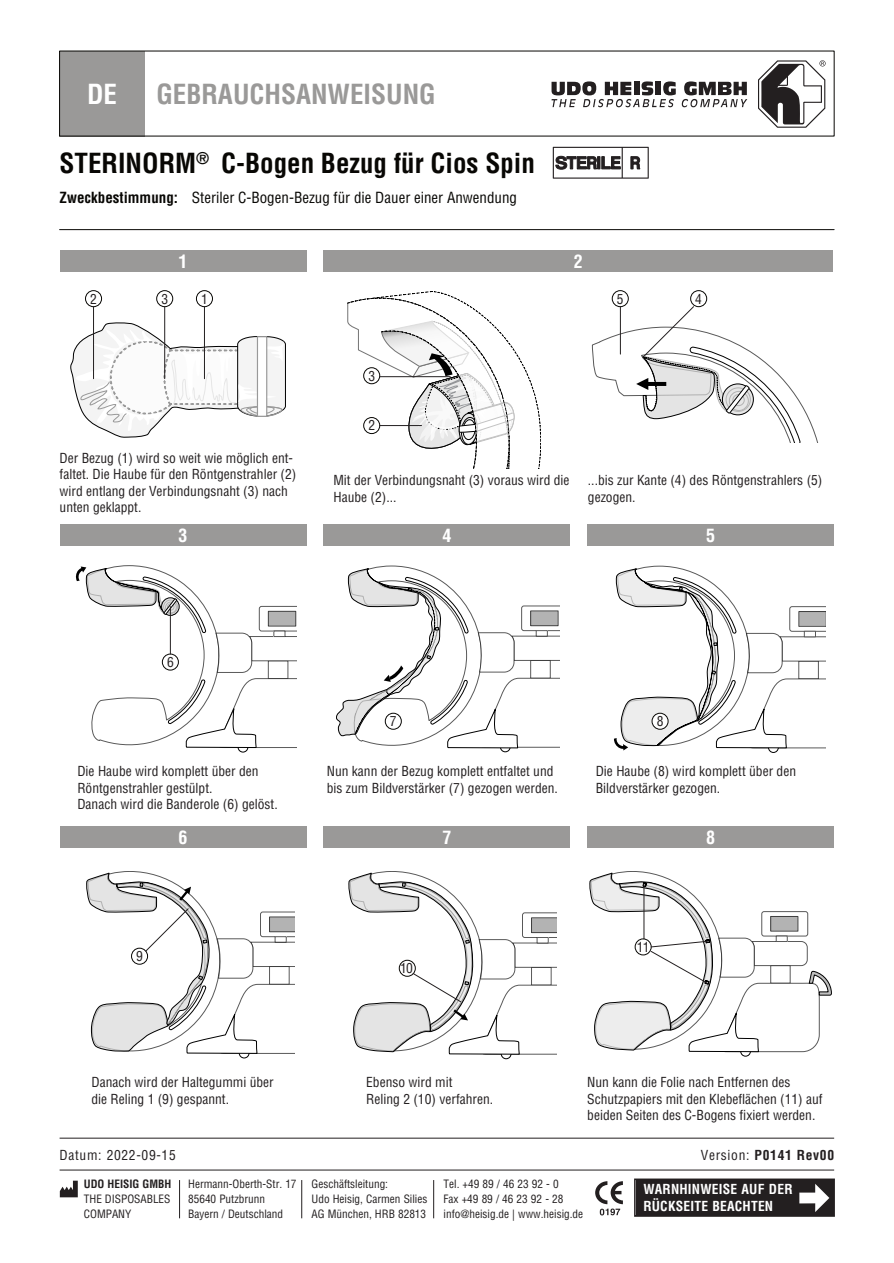
<style>
.page{position:relative;width:894px;height:1263px;background:#fff}
.page>*{position:absolute;margin:0;border:0;box-sizing:border-box;transform-origin:0 0}
.t1{font:700 condensed 27px "Helvetica";color:#080704}
.t2{font:700 condensed 27px "Helvetica";color:#9a9998}
.t3{font:700 condensed 27px "Helvetica";color:#fff}
.t4{font:700 condensed 18px "Helvetica";color:#fff}
.t5{font:condensed 15px "Helvetica";color:#080704}
.t6{font:condensed 13.5px/16.5px "Helvetica";color:#231f20}
.t7{font:700 condensed 13.5px/16.5px "Helvetica";letter-spacing:.015em;color:#fff}
.t8{font:700 condensed 13.5px "Helvetica";letter-spacing:.05em;color:#231f20}
.t9{font:condensed 13.5px "Helvetica";letter-spacing:.05em;color:#231f20}
.t10{font:condensed 11.25px/15px "Helvetica";color:#231f20}
.t11{font:700 condensed 11.25px "Helvetica";color:#231f20}
.s1{font-weight:700}
.s2{font-weight:400}
</style>
<div class="page">
<svg style="left:347px;top:291px;width:193px;height:177px"></svg>
<div style="left:238px;top:742px;width:10px;height:10px;background:#fff;border:1px solid #000;border-radius:50%"></div>
<svg style="left:76px;top:565px;width:220px;height:183px"></svg>
<svg style="left:500px;top:742px;width:10px;height:10px"></svg>
<svg style="left:336px;top:566px;width:223px;height:182px"></svg>
<svg style="left:614px;top:566px;width:211px;height:187px"></svg>
<div style="left:239px;top:1048px;width:10px;height:10px;background:#fff;border:1px solid #000;border-radius:50%"></div>
<div style="left:500px;top:1049px;width:11px;height:10px;background:#fff;border:1px solid #000;border-radius:50%"></div>
<svg style="left:740px;top:1046px;width:10px;height:10px"></svg>
<svg style="left:70px;top:323px;width:216px;height:115px"></svg>
<div style="left:257px;top:336px;width:10px;height:81px;background:#fff;border:1px solid #999"></div>
<div style="left:60px;top:51px;width:85px;height:85px;background:#9a9998"></div>
<hr style="left:60px;top:229px;width:773px;height:1px;background:#080704">
<svg style="left:551px;top:81px;width:124px;height:26px"></svg>
<svg style="left:681px;top:81px;width:66px;height:26px"></svg>
<svg style="left:758px;top:60px;width:67px;height:68px"></svg>
<svg style="left:552px;top:147px;width:96px;height:32px"></svg>
<div style="left:635px;top:1180px;width:198px;height:35px;background:#231f20"></div>
<div style="left:634px;top:1178px;width:200px;height:39px;border:2px solid #231f20"></div>
<svg style="left:595px;top:1181px;width:27px;height:34px"></svg>
<div style="left:60px;top:1180px;width:18px;height:19px;background:#b3b1b2"></div>
<svg style="left:60px;top:1181px;width:18px;height:16px"></svg>
<hr style="left:179px;top:1180px;width:1px;height:38px;background:#231f20">
<hr style="left:301px;top:1180px;width:1px;height:38px;background:#231f20">
<hr style="left:433px;top:1180px;width:1px;height:38px;background:#231f20">
<svg style="left:799px;top:1184px;width:30px;height:28px"></svg>
<hr style="left:60px;top:1170px;width:773px;height:1px;background:#231f20">
<hr style="left:60px;top:1138px;width:773px;height:1px;background:#231f20">
<div style="left:611px;top:290px;width:17px;height:17px;border:1px solid #080704;border-radius:50%"></div>
<div style="left:162px;top:654px;width:17px;height:16px;border:1px solid #080704;border-radius:50%"></div>
<div style="left:385px;top:713px;width:16px;height:17px;border:1px solid #080704;border-radius:50%"></div>
<div style="left:651px;top:713px;width:17px;height:17px;background:#fff;border:1px solid #080704;border-radius:50%"></div>
<div style="left:690px;top:290px;width:16px;height:17px;border:1px solid #080704;border-radius:50%"></div>
<div style="left:196px;top:290px;width:17px;height:17px;border:1px solid #080704;border-radius:50%"></div>
<div style="left:156px;top:290px;width:17px;height:17px;border:1px solid #080704;border-radius:50%"></div>
<div style="left:363px;top:367px;width:17px;height:17px;border:1px solid #080704;border-radius:50%"></div>
<div style="left:85px;top:290px;width:17px;height:17px;border:1px solid #080704;border-radius:50%"></div>
<div style="left:363px;top:417px;width:17px;height:17px;border:1px solid #080704;border-radius:50%"></div>
<hr style="left:379px;top:376px;width:71px;height:1px;background:#231f20">
<hr style="left:379px;top:425px;width:42px;height:1px;background:#231f20">
<hr style="left:204px;top:307px;width:1px;height:72px;background:#231f20">
<hr style="left:164px;top:307px;width:1px;height:72px;background:#231f20">
<hr style="left:93px;top:307px;width:1px;height:72px;background:#231f20">
<div style="left:60px;top:251px;width:246px;height:21px;background:#9a9998"></div>
<div style="left:323px;top:251px;width:510px;height:21px;background:#9a9998"></div>
<div style="left:60px;top:827px;width:246px;height:21px;background:#9a9998"></div>
<div style="left:587px;top:827px;width:246px;height:21px;background:#9a9998"></div>
<div style="left:323px;top:827px;width:247px;height:21px;background:#9a9998"></div>
<div style="left:60px;top:524px;width:246px;height:21px;background:#9a9998"></div>
<div style="left:587px;top:524px;width:246px;height:21px;background:#9a9998"></div>
<div style="left:323px;top:524px;width:247px;height:21px;background:#9a9998"></div>
<hr style="left:170px;top:607px;width:1px;height:47px;background:#231f20">
<svg style="left:591px;top:306px;width:227px;height:136px"></svg>
<svg style="left:86px;top:871px;width:208px;height:183px"></svg>
<svg style="left:348px;top:871px;width:208px;height:184px"></svg>
<svg style="left:589px;top:871px;width:242px;height:181px"></svg>
<h1 class="t3" style="left:87px;top:84px;width:31px">DE</h1>
<h1 class="t2" style="left:156px;top:84px;width:281px">GEBRAUCHSANWEISUNG</h1>
<h1 class="t1" style="left:60px;top:152px;width:476px">STERINORM<sup>®</sup> C-Bogen Bezug für Cios Spin</h1>
<p class="t5" style="left:60px;top:192px;width:459px"><span class="s1">Zweckbestimmung:</span> Steriler C-Bogen-Bezug für die Dauer einer Anwendung</p>
<p class="t6" style="left:90px;top:291px;width:8px">2</p>
<h2 class="t4" style="left:178px;top:255px;width:10px">1</h2>
<h2 class="t4" style="left:573px;top:255px;width:10px">2</h2>
<p class="t6" style="left:161px;top:291px;width:8px">3</p>
<p class="t6" style="left:201px;top:291px;width:8px">1</p>
<p class="t6" style="left:695px;top:291px;width:8px">4</p>
<p class="t6" style="left:616px;top:291px;width:8px">5</p>
<p class="t6" style="left:368px;top:369px;width:8px">3</p>
<p class="t6" style="left:368px;top:418px;width:8px">2</p>
<p class="t6" style="left:60px;top:450px;width:238px">Der Bezug (1) wird so weit wie möglich ent&shy;faltet. Die Haube für den Röntgenstrahler (2) wird entlang der Verbindungsnaht (3) nach unten geklappt.</p>
<p class="t6" style="left:333px;top:473px;width:237px">Mit der Verbindungsnaht (3) voraus wird die<br>Haube (2)...</p>
<p class="t6" style="left:587px;top:473px;width:236px">...bis zur Kante (4) des Röntgenstrahlers (5) gezogen.</p>
<h2 class="t4" style="left:178px;top:528px;width:10px">3</h2>
<h2 class="t4" style="left:442px;top:528px;width:10px">4</h2>
<h2 class="t4" style="left:706px;top:528px;width:10px">5</h2>
<p class="t6" style="left:167px;top:655px;width:8px">6</p>
<p class="t6" style="left:77px;top:764px;width:202px">Die Haube wird komplett über den<br>Röntgenstrahler gestülpt.<br>Danach wird die Banderole (6) gelöst.</p>
<p class="t6" style="left:390px;top:714px;width:8px">7</p>
<p class="t6" style="left:656px;top:714px;width:8px">8</p>
<p class="t6" style="left:327px;top:764px;width:232px">Nun kann der Bezug komplett entfaltet und bis zum Bildverstärker (7) gezogen werden.</p>
<p class="t6" style="left:595px;top:764px;width:202px">Die Haube (8) wird komplett über den<br>Bildverstärker gezogen.</p>
<h2 class="t4" style="left:178px;top:831px;width:10px">6</h2>
<h2 class="t4" style="left:442px;top:831px;width:10px">7</h2>
<h2 class="t4" style="left:706px;top:831px;width:10px">8</h2>
<p class="t6" style="left:136px;top:949px;width:8px">9</p>
<p class="t6" style="left:400px;top:961px;width:14px">10</p>
<p class="t6" style="left:636px;top:940px;width:14px">11</p>
<p class="t6" style="left:91px;top:1075px;width:184px">Danach wird der Haltegummi über die Reling 1 (9) gespannt.</p>
<p class="t6" style="left:366px;top:1075px;width:128px">Ebenso wird mit<br>Reling 2 (10) verfahren.</p>
<p class="t6" style="left:587px;top:1075px;width:237px">Nun kann die Folie nach Entfernen des<br>Schutzpapiers mit den Klebeflächen (11) auf beiden Seiten des C-Bogens fixiert werden.</p>
<p class="t9" style="left:60px;top:1150px;width:118px">Datum: 2022-09-15</p>
<p class="t11" style="left:84px;top:1180px;width:89px">UDO HEISIG GMBH</p>
<p class="t10" style="left:84px;top:1193px;width:88px">THE DISPOSABLES<br>COMPANY</p>
<p class="t10" style="left:188px;top:1178px;width:110px">Hermann-Oberth-Str. 17<br>85640 Putzbrunn<br>Bayern / Deutschland</p>
<p class="t10" style="left:443px;top:1178px;width:141px">Tel. +49 89 / 46 23 92 - 0<br>Fax +49 89 / 46 23 92 - 28 info@heisig.de | www.heisig.de</p>
<p class="t10" style="left:311px;top:1178px;width:117px">Geschäftsleitung:<br>Udo Heisig, Carmen Silies<br>AG München, HRB 82813</p>
<p class="t8" style="left:700px;top:1150px;width:135px"><span class="s2">Version:</span> P0141 Rev00</p>
<p class="t7" style="left:643px;top:1182px;width:151px">WARNHINWEISE AUF DER<br>RÜCKSEITE BEACHTEN</p>
</div>
